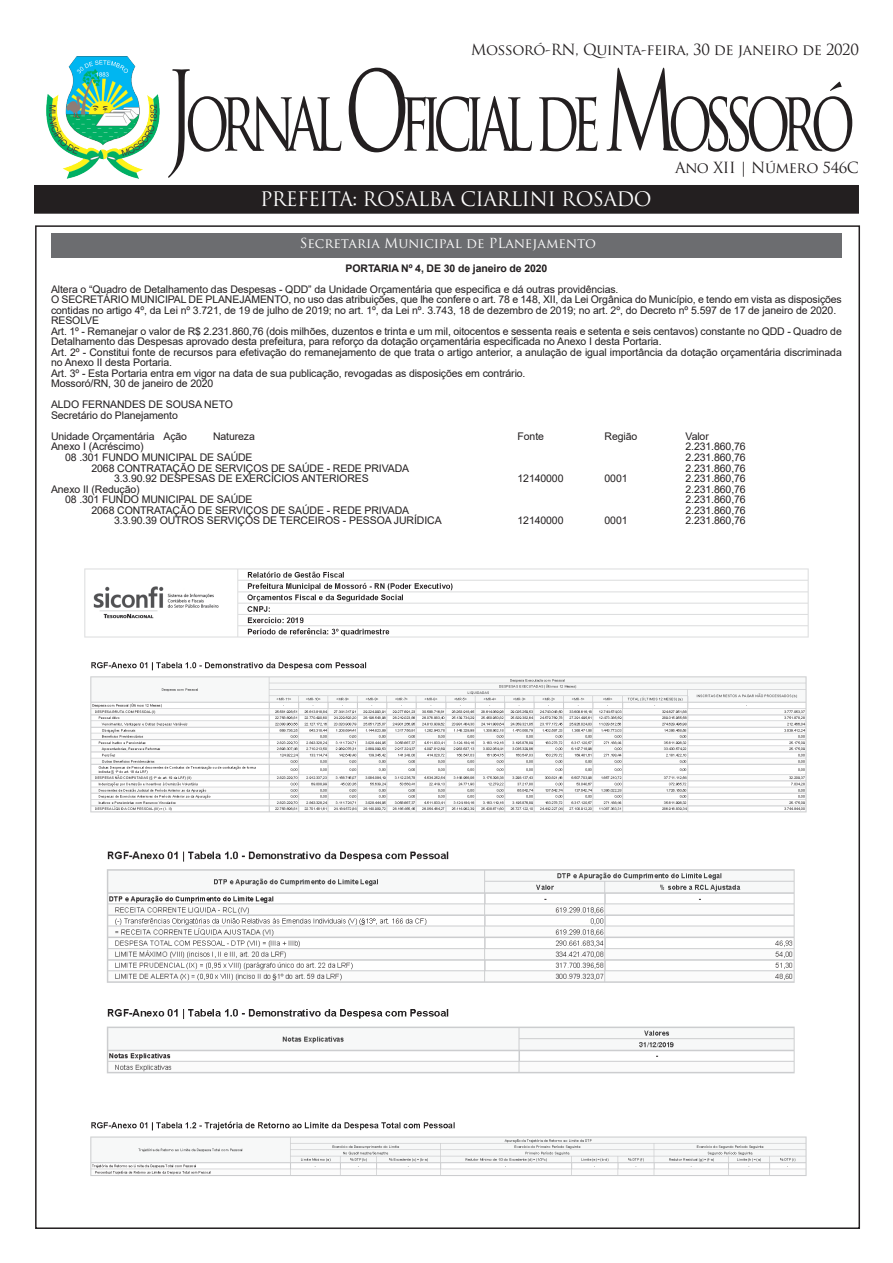
<style>
.page{position:relative;width:893px;height:1263px;background:#fff}
.page>*{position:absolute;margin:0;border:0;box-sizing:border-box;transform-origin:0 0}
.t1{font:83.25px "Trajan Pro";letter-spacing:-.15em;color:#231f20;scale:.67 1}
.t2{font:19.5px "Trajan Pro";letter-spacing:-.03em;color:#fff}
.t3{font:15px "Trajan Pro";letter-spacing:-.03em;color:#231f20}
.t4{font:13.5px "Trajan Pro";color:#fff}
.t5{font:10.5px/10.5px "Arial";letter-spacing:-.01em;color:#231f20}
.t6{font:700 10.5px "Arial";letter-spacing:-.01em;color:#231f20}
.s1{font-size:108px}
</style>
<div class="page">
<img style="left:47px;top:57px;width:113px;height:121px">
<div style="left:35px;top:186px;width:823px;height:27px;background:#231f20"></div>
<div style="left:34px;top:185px;width:825px;height:29px;border:2px solid #231f20"></div>
<div style="left:51px;top:233px;width:791px;height:24px;background:#6c6d70"></div>
<img style="left:84px;top:568px;width:725px;height:245px">
<img style="left:107px;top:851px;width:688px;height:223px">
<img style="left:90px;top:1121px;width:717px;height:55px">
<p class="t3" style="left:471px;top:40px;width:390px">Mossoró-RN, Quinta-feira, 30 de janeiro de 2020</p>
<p class="t1" style="left:166px;top:67px;width:1031px"><span class="s1">J</span>ornal <span class="s1">O</span>ficial de <span class="s1">M</span>ossoró</p>
<p class="t3" style="left:675px;top:158px;width:185px">Ano XII | Número 546C</p>
<p class="t2" style="left:260px;top:186px;width:393px">PREFEITA: ROSALBA CIARLINI ROSADO</p>
<p class="t4" style="left:300px;top:235px;width:298px">Secretaria Municipal de PLanejamento</p>
<p class="t6" style="left:346px;top:261px;width:203px">PORTARIA Nº 4, DE 30 de janeiro de 2020</p>
<p class="t5" style="left:51px;top:284px;width:569px">Altera o “Quadro de Detalhamento das Despesas - QDD” da Unidade Orçamentária que especifica e dá outras providências.</p>
<p class="t5" style="left:51px;top:294px;width:792px">O SECRETÁRIO MUNICIPAL DE PLANEJAMENTO, no uso das atribuições, que lhe confere o art. 78 e 148, XII, da Lei Orgânica do Município, e tendo em vista as disposições contidas no artigo 4º, da Lei nº 3.721, de 19 de julho de 2019; no art. 1º, da Lei nº. 3.743, 18 de dezembro de 2019; no art. 2º, do Decreto nº 5.597 de 17 de janeiro de 2020.</p>
<p class="t5" style="left:51px;top:315px;width:50px">RESOLVE</p>
<p class="t5" style="left:51px;top:326px;width:792px">Art. 1º - Remanejar o valor de R$ 2.231.860,76 (dois milhões, duzentos e trinta e um mil, oitocentos e sessenta reais e setenta e seis centavos) constante no QDD - Quadro de<br>Detalhamento das Despesas aprovado desta prefeitura, para reforço da dotação orçamentária especificada no Anexo I desta Portaria.</p>
<p class="t5" style="left:51px;top:347px;width:792px">Art. 2º - Constitui fonte de recursos para efetivação do remanejamento de que trata o artigo anterior, a anulação de igual importância da dotação orçamentária discriminada no Anexo II desta Portaria.</p>
<p class="t5" style="left:51px;top:368px;width:476px">Art. 3º - Esta Portaria entra em vigor na data de sua publicação, revogadas as disposições em contrário.</p>
<p class="t5" style="left:51px;top:378px;width:164px">Mossoró/RN, 30 de janeiro de 2020</p>
<p class="t5" style="left:51px;top:399px;width:183px">ALDO FERNANDES DE SOUSA NETO</p>
<p class="t5" style="left:51px;top:410px;width:128px">Secretário do Planejamento</p>
<p class="t5" style="left:51px;top:431px;width:138px">Unidade Orçamentária Ação</p>
<p class="t5" style="left:213px;top:431px;width:43px">Natureza</p>
<p class="t5" style="left:518px;top:431px;width:28px">Fonte</p>
<p class="t5" style="left:605px;top:431px;width:34px">Região</p>
<p class="t5" style="left:686px;top:431px;width:25px">Valor</p>
<p class="t5" style="left:51px;top:441px;width:94px">Anexo I (Acréscimo)</p>
<p class="t5" style="left:686px;top:441px;width:62px">2.231.860,76</p>
<p class="t5" style="left:65px;top:452px;width:189px">08 .301 FUNDO MUNICIPAL DE SAÚDE</p>
<p class="t5" style="left:686px;top:452px;width:62px">2.231.860,76</p>
<p class="t5" style="left:92px;top:462px;width:319px">2068 CONTRATAÇÃO DE SERVIÇOS DE SAÚDE - REDE PRIVADA</p>
<p class="t5" style="left:686px;top:462px;width:62px">2.231.860,76</p>
<p class="t5" style="left:114px;top:473px;width:256px">3.3.90.92 DESPESAS DE EXERCÍCIOS ANTERIORES</p>
<p class="t5" style="left:518px;top:473px;width:47px">12140000</p>
<p class="t5" style="left:605px;top:473px;width:25px">0001</p>
<p class="t5" style="left:686px;top:473px;width:62px">2.231.860,76</p>
<p class="t5" style="left:51px;top:483px;width:90px">Anexo II (Redução)</p>
<p class="t5" style="left:686px;top:483px;width:62px">2.231.860,76</p>
<p class="t5" style="left:65px;top:494px;width:189px">08 .301 FUNDO MUNICIPAL DE SAÚDE</p>
<p class="t5" style="left:686px;top:494px;width:62px">2.231.860,76</p>
<p class="t5" style="left:92px;top:504px;width:319px">2068 CONTRATAÇÃO DE SERVIÇOS DE SAÚDE - REDE PRIVADA</p>
<p class="t5" style="left:686px;top:504px;width:62px">2.231.860,76</p>
<p class="t5" style="left:114px;top:515px;width:329px">3.3.90.39 OUTROS SERVIÇOS DE TERCEIROS - PESSOA JURÍDICA</p>
<p class="t5" style="left:518px;top:515px;width:47px">12140000</p>
<p class="t5" style="left:605px;top:515px;width:25px">0001</p>
<p class="t5" style="left:686px;top:515px;width:62px">2.231.860,76</p>
</div>
